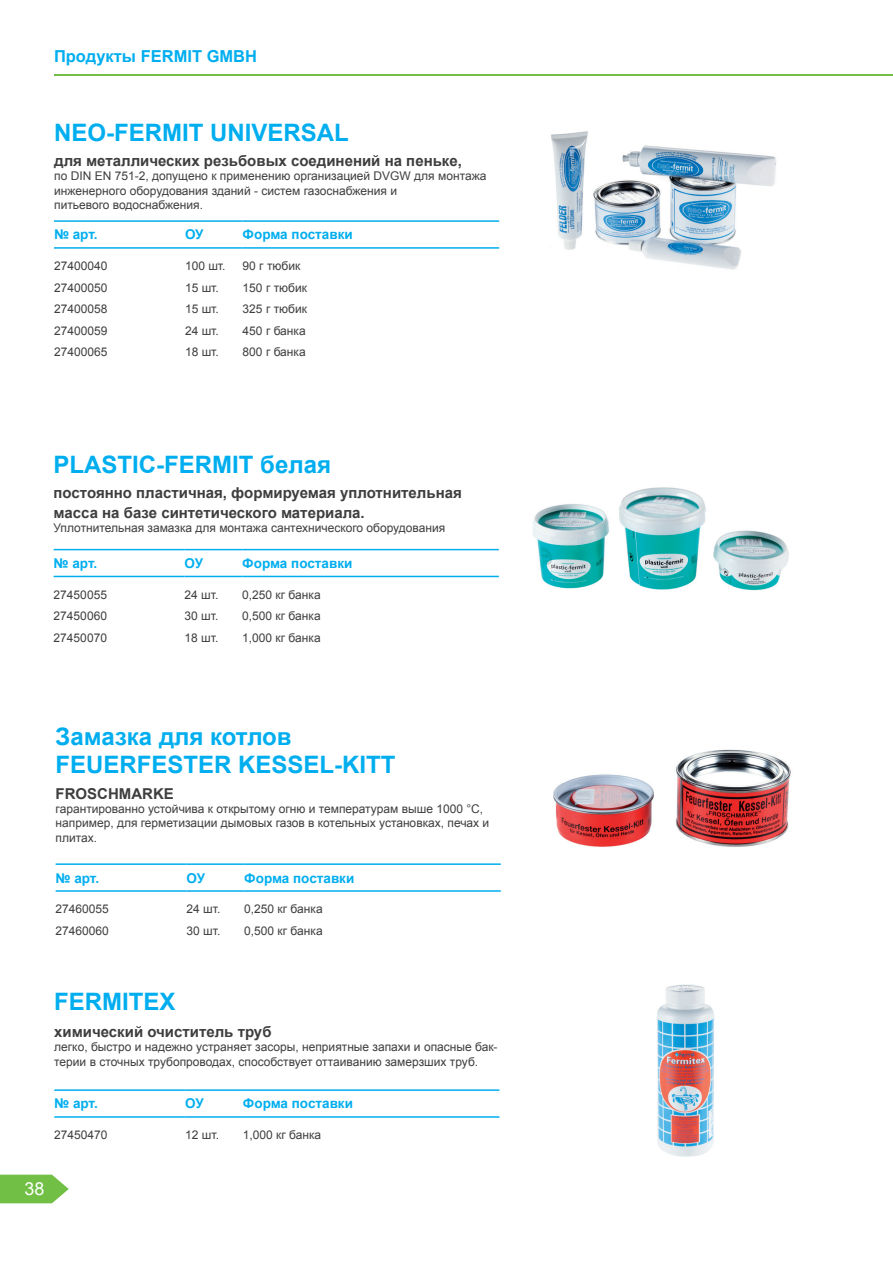
<style>
.page{position:relative;width:893px;height:1263px;background:#fff}
.page>*{position:absolute;margin:0;border:0;box-sizing:border-box;transform-origin:0 0}
.t1{font:700 24px/28.8px "Arial";color:#00aeef}
.t2{font:18px "Arial";color:#fff}
.t3{font:700 16.5px "Arial";color:#00aeef}
.t4{font:700 15px/19.8px "Arial";color:#3e3e3f}
.t5{font:700 13.5px "Arial";color:#00aeef}
.t6{font:12px/14.4px "Arial";color:#3e3e3f}
</style>
<div class="page">
<svg style="left:0;top:1175px;width:69px;height:28px"></svg>
<hr style="left:54px;top:74px;width:839px;height:2px;background:#71bf44">
<hr style="left:54px;top:220px;width:131px;height:2px;background:#00aeef">
<hr style="left:185px;top:220px;width:58px;height:2px;background:#00aeef">
<hr style="left:243px;top:220px;width:256px;height:2px;background:#00aeef">
<hr style="left:54px;top:247px;width:131px;height:2px;background:#00aeef">
<hr style="left:185px;top:247px;width:58px;height:2px;background:#00aeef">
<hr style="left:243px;top:247px;width:256px;height:2px;background:#00aeef">
<img style="left:551px;top:131px;width:225px;height:139px">
<hr style="left:54px;top:549px;width:131px;height:1px;background:#00aeef">
<hr style="left:185px;top:549px;width:57px;height:1px;background:#00aeef">
<hr style="left:242px;top:549px;width:257px;height:1px;background:#00aeef">
<hr style="left:54px;top:576px;width:131px;height:1px;background:#00aeef">
<hr style="left:185px;top:576px;width:57px;height:1px;background:#00aeef">
<hr style="left:242px;top:576px;width:257px;height:1px;background:#00aeef">
<img style="left:532px;top:487px;width:257px;height:104px">
<hr style="left:56px;top:863px;width:131px;height:2px;background:#00aeef">
<hr style="left:187px;top:863px;width:57px;height:2px;background:#00aeef">
<hr style="left:244px;top:863px;width:257px;height:2px;background:#00aeef">
<hr style="left:56px;top:890px;width:131px;height:2px;background:#00aeef">
<hr style="left:187px;top:890px;width:57px;height:2px;background:#00aeef">
<hr style="left:244px;top:890px;width:257px;height:2px;background:#00aeef">
<img style="left:553px;top:749px;width:238px;height:98px">
<hr style="left:54px;top:1089px;width:131px;height:2px;background:#00aeef">
<hr style="left:185px;top:1089px;width:58px;height:2px;background:#00aeef">
<hr style="left:243px;top:1089px;width:256px;height:2px;background:#00aeef">
<hr style="left:54px;top:1116px;width:131px;height:2px;background:#00aeef">
<hr style="left:185px;top:1116px;width:58px;height:2px;background:#00aeef">
<hr style="left:243px;top:1116px;width:256px;height:2px;background:#00aeef">
<img style="left:657px;top:984px;width:57px;height:173px">
<h3 class="t3" style="left:54px;top:45px;width:205px">Продукты FERMIT GMBH</h3>
<h1 class="t1" style="left:54px;top:119px;width:296px">NEO-FERMIT UNIVERSAL</h1>
<p class="t4" style="left:54px;top:151px;width:409px">для металлических резьбовых соединений на пеньке,</p>
<p class="t6" style="left:54px;top:169px;width:434px">по DIN EN 751-2, допущено к применению организацией DVGW для монтажа инженерного оборудования зданий - систем газоснабжения и<br>питьевого водоснабжения.</p>
<p class="t5" style="left:54px;top:226px;width:45px">№ арт.</p>
<p class="t5" style="left:185px;top:226px;width:20px">ОУ</p>
<p class="t5" style="left:243px;top:226px;width:112px">Форма поставки</p>
<p class="t6" style="left:54px;top:259px;width:55px">27400040</p>
<p class="t6" style="left:185px;top:259px;width:42px">100 шт.</p>
<p class="t6" style="left:243px;top:259px;width:59px">90 г тюбик</p>
<p class="t6" style="left:54px;top:280px;width:55px">27400050</p>
<p class="t6" style="left:185px;top:280px;width:35px">15 шт.</p>
<p class="t6" style="left:243px;top:280px;width:66px">150 г тюбик</p>
<p class="t6" style="left:54px;top:302px;width:55px">27400058</p>
<p class="t6" style="left:185px;top:302px;width:35px">15 шт.</p>
<p class="t6" style="left:243px;top:302px;width:66px">325 г тюбик</p>
<p class="t6" style="left:54px;top:323px;width:55px">27400059</p>
<p class="t6" style="left:185px;top:323px;width:35px">24 шт.</p>
<p class="t6" style="left:243px;top:323px;width:65px">450 г банка</p>
<p class="t6" style="left:54px;top:345px;width:55px">27400065</p>
<p class="t6" style="left:185px;top:345px;width:35px">18 шт.</p>
<p class="t6" style="left:243px;top:345px;width:65px">800 г банка</p>
<h1 class="t1" style="left:54px;top:451px;width:279px">PLASTIC-FERMIT белая</h1>
<p class="t4" style="left:54px;top:484px;width:410px">постоянно пластичная, формируемая уплотнительная масса на базе синтетического материала.</p>
<p class="t6" style="left:54px;top:521px;width:393px">Уплотнительная замазка для монтажа сантехнического оборудования</p>
<p class="t5" style="left:54px;top:554px;width:45px">№ арт.</p>
<p class="t5" style="left:185px;top:554px;width:20px">ОУ</p>
<p class="t5" style="left:242px;top:554px;width:112px">Форма поставки</p>
<p class="t6" style="left:54px;top:587px;width:55px">27450055</p>
<p class="t6" style="left:185px;top:587px;width:35px">24 шт.</p>
<p class="t6" style="left:242px;top:587px;width:80px">0,250 кг банка</p>
<p class="t6" style="left:54px;top:609px;width:55px">27450060</p>
<p class="t6" style="left:185px;top:609px;width:35px">30 шт.</p>
<p class="t6" style="left:242px;top:609px;width:80px">0,500 кг банка</p>
<p class="t6" style="left:54px;top:630px;width:55px">27450070</p>
<p class="t6" style="left:185px;top:630px;width:35px">18 шт.</p>
<p class="t6" style="left:242px;top:630px;width:80px">1,000 кг банка</p>
<h1 class="t1" style="left:56px;top:722px;width:342px">Замазка для котлов<br>FEUERFESTER KESSEL-KITT</h1>
<p class="t4" style="left:56px;top:784px;width:120px">FROSCHMARKE</p>
<p class="t6" style="left:56px;top:802px;width:435px">гарантированно устойчива к открытому огню и температурам выше 1000 °C, например, для герметизации дымовых газов в котельных установках, печах и плитах.</p>
<p class="t5" style="left:56px;top:869px;width:45px">№ арт.</p>
<p class="t5" style="left:187px;top:869px;width:20px">ОУ</p>
<p class="t5" style="left:244px;top:869px;width:112px">Форма поставки</p>
<p class="t6" style="left:56px;top:902px;width:55px">27460055</p>
<p class="t6" style="left:187px;top:902px;width:35px">24 шт.</p>
<p class="t6" style="left:244px;top:902px;width:80px">0,250 кг банка</p>
<p class="t6" style="left:56px;top:923px;width:55px">27460060</p>
<p class="t6" style="left:187px;top:923px;width:35px">30 шт.</p>
<p class="t6" style="left:244px;top:923px;width:80px">0,500 кг банка</p>
<h1 class="t1" style="left:54px;top:988px;width:123px">FERMITEX</h1>
<p class="t4" style="left:54px;top:1022px;width:219px">химический очиститель труб</p>
<p class="t6" style="left:54px;top:1040px;width:445px">легко, быстро и надежно устраняет засоры, неприятные запахи и опасные бак&shy;терии в сточных трубопроводах, способствует оттаиванию замерзших труб.</p>
<p class="t5" style="left:54px;top:1095px;width:45px">№ арт.</p>
<p class="t5" style="left:185px;top:1095px;width:20px">ОУ</p>
<p class="t5" style="left:243px;top:1095px;width:112px">Форма поставки</p>
<p class="t6" style="left:54px;top:1128px;width:55px">27450470</p>
<p class="t6" style="left:185px;top:1128px;width:35px">12 шт.</p>
<p class="t6" style="left:243px;top:1128px;width:80px">1,000 кг банка</p>
<h2 class="t2" style="left:24px;top:1177px;width:22px">38</h2>
</div>
